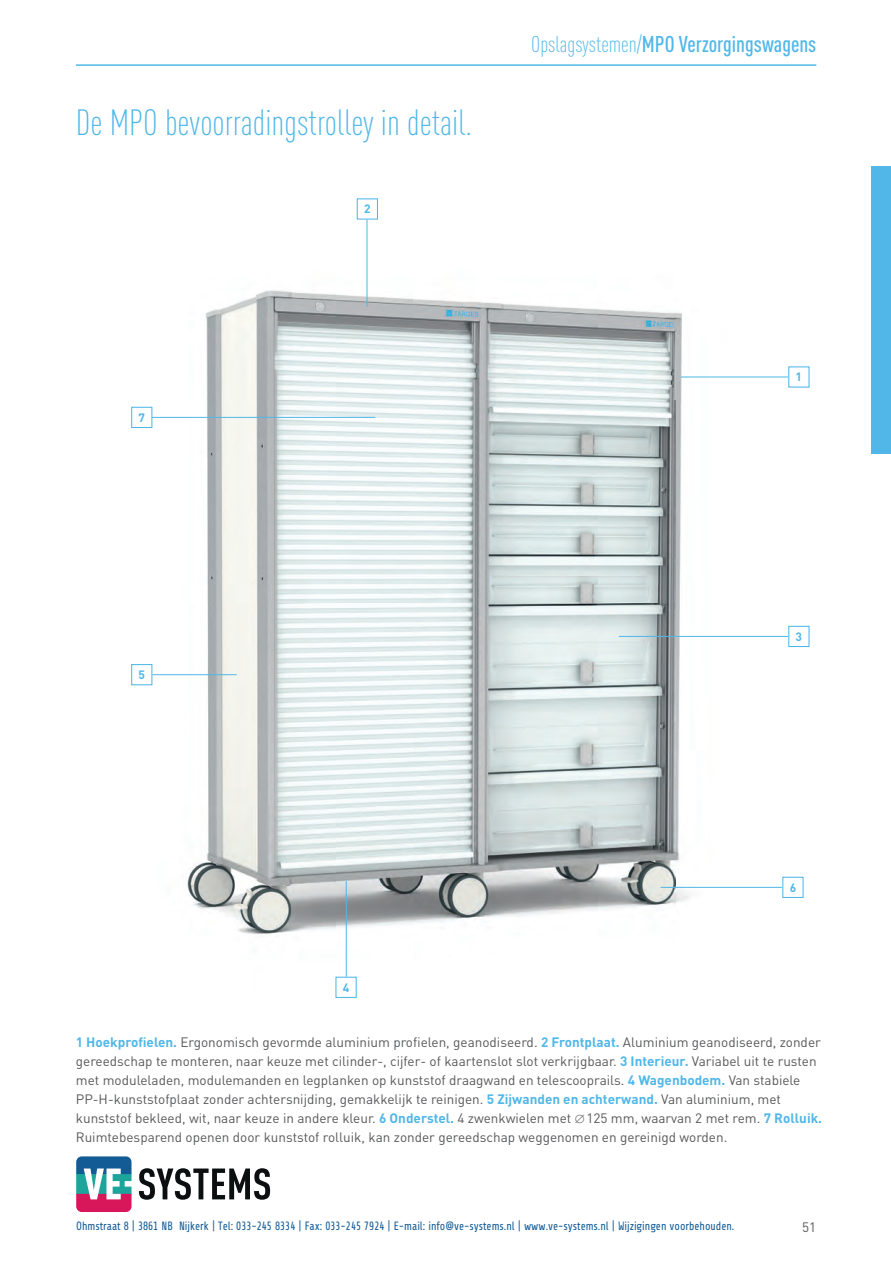
<style>
.page{position:relative;width:891px;height:1263px;background:#fff}
.page>*{position:absolute;margin:0;border:0;box-sizing:border-box;transform-origin:0 0}
.t1{font:300 condensed 36px "DIN Pro";color:#50b7e8}
.t2{font:500 condensed 22.5px "DIN Pro";color:#50b7e8}
.t3{font:13.5px/19.2px "DIN Pro";color:#57585a}
.t4{font:12px "Share";color:#105a97;scale:.9 1}
.t5{font:700 12px "DIN Pro";color:#50b7e8}
.s1{font-weight:300}
.s2{font-weight:700;color:#50b7e8}
</style>
<div class="page">
<hr style="left:76px;top:64px;width:740px;height:2px;background:#50b7e8">
<img style="left:152px;top:220px;width:574px;height:778px">
<hr style="left:680px;top:377px;width:108px;height:1px;background:#50b7e8">
<hr style="left:618px;top:636px;width:170px;height:1px;background:#50b7e8">
<hr style="left:660px;top:887px;width:123px;height:1px;background:#50b7e8">
<hr style="left:140px;top:417px;width:235px;height:1px;background:#50b7e8">
<hr style="left:152px;top:674px;width:84px;height:1px;background:#50b7e8">
<hr style="left:346px;top:881px;width:1px;height:95px;background:#50b7e8">
<hr style="left:366px;top:220px;width:1px;height:87px;background:#50b7e8">
<div style="left:788px;top:366px;width:21px;height:22px;border:1px solid #50b7e8"></div>
<div style="left:788px;top:626px;width:21px;height:21px;border:1px solid #50b7e8"></div>
<div style="left:782px;top:876px;width:21px;height:22px;border:1px solid #50b7e8"></div>
<div style="left:132px;top:407px;width:20px;height:20px;background:#fff"></div>
<div style="left:131px;top:407px;width:21px;height:21px;border:1px solid #50b7e8"></div>
<div style="left:131px;top:664px;width:21px;height:21px;border:1px solid #50b7e8"></div>
<div style="left:336px;top:977px;width:20px;height:20px;background:#fff"></div>
<div style="left:335px;top:976px;width:21px;height:22px;border:1px solid #50b7e8"></div>
<div style="left:356px;top:198px;width:22px;height:22px;border:1px solid #50b7e8"></div>
<div style="left:871px;top:166px;width:19px;height:287px;background:#50b7e8"></div>
<svg style="left:76px;top:1156px;width:55px;height:56px"></svg>
<svg style="left:139px;top:1168px;width:131px;height:31px"></svg>
<h1 class="t1" style="left:76px;top:96px;width:398px">De MPO bevoorradingstrolley in detail.</h1>
<p class="t5" style="left:364px;top:201px;width:8px">2</p>
<h2 class="t2" style="left:531px;top:27px;width:286px"><span class="s1">Opslagsystemen/</span>MPO Verzorgingswagens</h2>
<p class="t5" style="left:138px;top:409px;width:8px">7</p>
<p class="t5" style="left:795px;top:369px;width:8px">1</p>
<p class="t5" style="left:138px;top:666px;width:8px">5</p>
<p class="t5" style="left:343px;top:979px;width:8px">4</p>
<p class="t5" style="left:795px;top:628px;width:8px">3</p>
<p class="t5" style="left:789px;top:879px;width:8px">6</p>
<p class="t3" style="left:76px;top:1031px;width:747px"><span class="s2">1 Hoekprofielen.</span> Ergonomisch gevormde aluminium profielen, geanodiseerd. <span class="s2">2 Frontplaat.</span> Aluminium geanodiseerd, zonder gereedschap te monteren, naar keuze met cilinder-, cijfer- of kaartenslot slot verkrijgbaar. <span class="s2">3 Interieur.</span> Variabel uit te rusten met moduleladen, modulemanden en legplanken op kunststof draagwand en telescooprails. <span class="s2">4 Wagenbodem.</span> Van stabiele PP-H-kunststofplaat zonder achtersnijding, gemakkelijk te reinigen. <span class="s2">5 Zijwanden en achterwand.</span> Van aluminium, met kunststof bekleed, wit, naar keuze in andere kleur. <span class="s2">6 Onderstel.</span> 4 zwenkwielen met ∅ 125 mm, waarvan 2 met rem. <span class="s2">7 Rolluik.<br></span>Ruimtebesparend openen door kunststof rolluik, kan zonder gereedschap weggenomen en gereinigd worden.</p>
<p class="t4" style="left:76px;top:1219px;width:732px">Ohmstraat 8 | 3861 NB Nijkerk | Tel: 033-245 8334 | Fax: 033-245 7924 | E-mail: info@ve-systems.nl | www.ve-systems.nl | Wijzigingen voorbehouden.</p>
<p class="t3" style="left:802px;top:1216px;width:16px">51</p>
</div>
